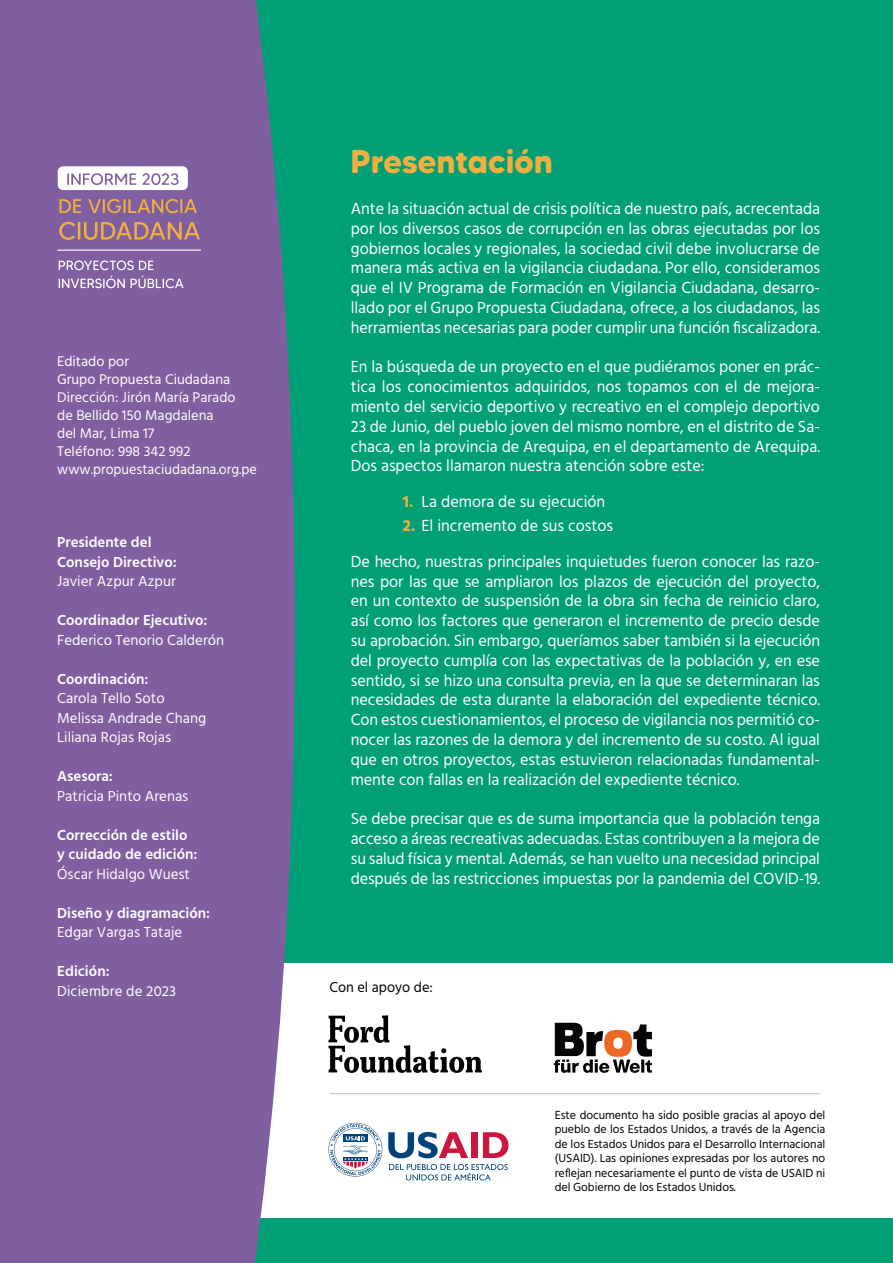
<style>
.page{position:relative;width:893px;height:1263px;background:#fff}
.page>*{position:absolute;margin:0;border:0;box-sizing:border-box;transform-origin:0 0}
.t1{font:700 33px "MADE Tommy Soft";color:#f1af40}
.t2{font:16.5px/19.8px "Hind";color:#fff;text-align:justify}
.t3{font:700 16.5px "Hind";color:#f1af40}
.t4{font:14.85px/19.5px "Hind";color:#fff}
.t5{font:600 14.85px/19.5px "Hind";color:#fff}
.t6{font:14.7px "Hind";color:#000}
.t7{font:14.4px/18px "Hind";color:#fff}
.t8{font:12px/14.4px "Hind";letter-spacing:-.005em;color:#000;text-align:justify}
.s1{font-weight:700;color:#f1af40}
</style>
<div class="page">
<div style="left:2px;top:0;width:891px;height:1263px;background:#009f76"></div>
<div style="left:0;top:963px;width:893px;height:254px;background:#fff"></div>
<svg style="left:389px;top:1164px;width:119px;height:16px"></svg>
<svg style="left:388px;top:1132px;width:80px;height:26px"></svg>
<div style="left:471px;top:1132px;width:6px;height:26px;background:#cd163f"></div>
<svg style="left:483px;top:1132px;width:25px;height:26px"></svg>
<svg style="left:328px;top:1123px;width:54px;height:53px"></svg>
<hr style="left:330px;top:1093px;width:490px;height:1px;background:#bcbec0">
<svg style="left:554px;top:1023px;width:98px;height:50px"></svg>
<svg style="left:328px;top:1015px;width:154px;height:58px"></svg>
<div style="left:0;top:0;width:295px;height:1263px;background:#7f5fa0"></div>
<svg style="left:59px;top:260px;width:94px;height:10px"></svg>
<svg style="left:59px;top:276px;width:66px;height:12px"></svg>
<svg style="left:131px;top:276px;width:52px;height:12px"></svg>
<hr style="left:58px;top:250px;width:143px;height:1px;background:#fff">
<div style="left:58px;top:166px;width:130px;height:24px;background:#fff;border-radius:5px"></div>
<svg style="left:67px;top:173px;width:69px;height:12px"></svg>
<svg style="left:142px;top:173px;width:37px;height:12px"></svg>
<svg style="left:60px;top:199px;width:21px;height:14px"></svg>
<svg style="left:88px;top:199px;width:109px;height:14px"></svg>
<svg style="left:59px;top:222px;width:141px;height:18px"></svg>
<p class="t7" style="left:57px;top:353px;width:201px">Editado por<br>Grupo Propuesta Ciudadana<br>Dirección: Jirón María Parado<br>de Bellido 150 Magdalena<br>del Mar, Lima 17<br>Teléfono: 998 342 992 www.propuestaciudadana.org.pe</p>
<p class="t5" style="left:57px;top:533px;width:121px">Presidente del<br>Consejo Directivo:</p>
<p class="t4" style="left:57px;top:572px;width:120px">Javier Azpur Azpur</p>
<p class="t5" style="left:57px;top:611px;width:152px">Coordinador Ejecutivo:</p>
<p class="t4" style="left:57px;top:631px;width:169px">Federico Tenorio Calderón</p>
<p class="t5" style="left:57px;top:670px;width:93px">Coordinación:</p>
<p class="t4" style="left:57px;top:689px;width:151px">Carola Tello Soto<br>Melissa Andrade Chang<br>Liliana Rojas Rojas</p>
<p class="t5" style="left:57px;top:767px;width:57px">Asesora:</p>
<p class="t4" style="left:57px;top:787px;width:133px">Patricia Pinto Arenas</p>
<p class="t5" style="left:57px;top:826px;width:142px">Corrección de estilo y cuidado de edición:</p>
<p class="t4" style="left:57px;top:865px;width:134px">Óscar Hidalgo Wuest</p>
<p class="t5" style="left:57px;top:904px;width:154px">Diseño y diagramación:</p>
<p class="t4" style="left:57px;top:923px;width:126px">Edgar Vargas Tataje</p>
<p class="t5" style="left:57px;top:962px;width:54px">Edición:</p>
<p class="t4" style="left:57px;top:982px;width:120px">Diciembre de 2023</p>
<h1 class="t1" style="left:350px;top:140px;width:204px">Presentación</h1>
<p class="t2" style="left:351px;top:199px;width:471px">Ante la situación actual de crisis política de nuestro país, acrecentada por los diversos casos de corrupción en las obras ejecutadas por los gobiernos locales y regionales, la sociedad civil debe involucrarse de manera más activa en la vigilancia ciudadana. Por ello, consideramos que el IV Programa de Formación en Vigilancia Ciudadana, desarro&shy;llado por el Grupo Propuesta Ciudadana, ofrece, a los ciudadanos, las herramientas necesarias para poder cumplir una función fiscalizadora.</p>
<p class="t2" style="left:351px;top:358px;width:471px">En la búsqueda de un proyecto en el que pudiéramos poner en prác&shy;tica los conocimientos adquiridos, nos topamos con el de mejora&shy;miento del servicio deportivo y recreativo en el complejo deportivo 23 de Junio, del pueblo joven del mismo nombre, en el distrito de Sa&shy;chaca, en la provincia de Arequipa, en el departamento de Arequipa.<br>Dos aspectos llamaron nuestra atención sobre este:</p>
<p class="t2" style="left:422px;top:492px;width:185px">La demora de su ejecución</p>
<p class="t2" style="left:403px;top:516px;width:212px"><span class="s1">2.</span> El incremento de sus costos</p>
<p class="t3" style="left:403px;top:492px;width:12px">1.</p>
<p class="t2" style="left:351px;top:552px;width:471px">De hecho, nuestras principales inquietudes fueron conocer las razo&shy;nes por las que se ampliaron los plazos de ejecución del proyecto, en un contexto de suspensión de la obra sin fecha de reinicio claro, así como los factores que generaron el incremento de precio desde su aprobación. Sin embargo, queríamos saber también si la ejecución del proyecto cumplía con las expectativas de la población y, en ese sentido, si se hizo una consulta previa, en la que se determinaran las necesidades de esta durante la elaboración del expediente técnico.<br>Con estos cuestionamientos, el proceso de vigilancia nos permitió co&shy;nocer las razones de la demora y del incremento de su costo. Al igual que en otros proyectos, estas estuvieron relacionadas fundamental&shy;mente con fallas en la realización del expediente técnico.</p>
<p class="t2" style="left:351px;top:810px;width:471px">Se debe precisar que es de suma importancia que la población tenga acceso a áreas recreativas adecuadas. Estas contribuyen a la mejora de su salud física y mental. Además, se han vuelto una necesidad principal después de las restricciones impuestas por la pandemia del COVID-19.</p>
<p class="t6" style="left:329px;top:978px;width:105px">Con el apoyo de:</p>
<p class="t8" style="left:555px;top:1108px;width:272px">Este documento ha sido posible gracias al apoyo del pueblo de los Estados Unidos, a través de la Agencia de los Estados Unidos para el Desarrollo Internacional (USAID). Las opiniones expresadas por los autores no reflejan necesariamente el punto de vista de USAID ni del Gobierno de los Estados Unidos.</p>
</div>
